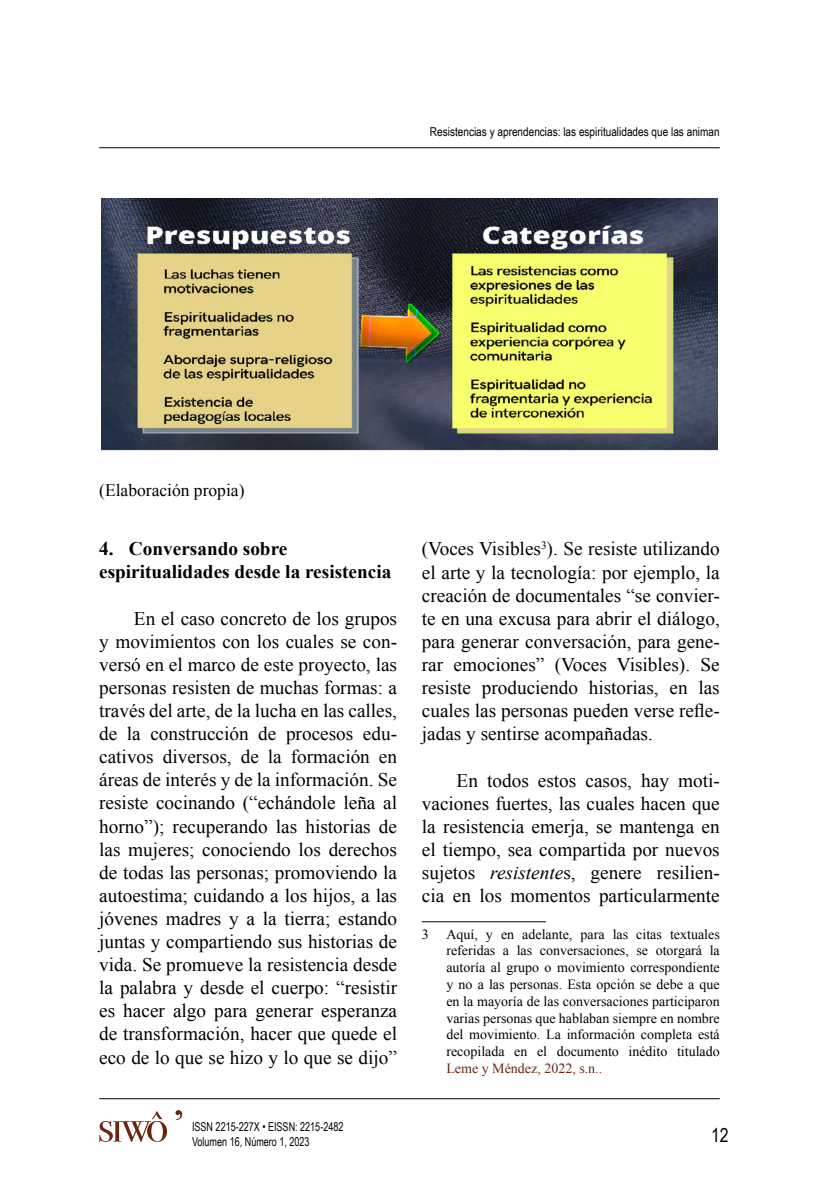
<style>
.page{position:relative;width:819px;height:1197px;background:#fff}
.page>*{position:absolute;margin:0;border:0;box-sizing:border-box;transform-origin:0 0}
.t1{font:19.25px/23.1px "Times New Roman";color:#000;text-align:justify}
.t2{font:700 19.25px/23.1px "Times New Roman";color:#000}
.t3{font:19.25px "Arial Narrow";color:#000}
.t4{font:17.5px "Times New Roman";color:#000}
.t5{font:14px/16.8px "Times New Roman";color:#000;text-align:justify}
.t6{font:14px "Times New Roman";color:#6b240f}
.t7{font:12.25px "Arial Narrow";color:#000}
.t8{font:12.25px/14.7px "Arial Narrow";color:#000;scale:.9 1}
.s1{font-style:italic}
</style>
<div class="page">
<hr style="left:99px;top:147px;width:621px;height:1px;background:#000">
<hr style="left:99px;top:1098px;width:621px;height:1px;background:#000">
<svg style="left:99px;top:1111px;width:68px;height:31px"></svg>
<svg style="left:175px;top:1110px;width:7px;height:10px"></svg>
<img style="left:102px;top:198px;width:615px;height:253px">
<hr style="left:422px;top:921px;width:124px;height:1px;background:#000">
<p class="t7" style="left:430px;top:123px;width:291px">Resistencias y aprendencias: las espiritualidades que las animan</p>
<p class="t4" style="left:99px;top:479px;width:147px">(Elaboración propia)</p>
<p class="t2" style="left:99px;top:537px;width:294px">4. Conversando sobre espiritualidades desde la resistencia</p>
<p class="t1" style="left:99px;top:606px;width:299px;text-indent:35px">En el caso concreto de los grupos y movimientos con los cuales se con&shy;versó en el marco de este proyecto, las personas resisten de muchas formas: a través del arte, de la lucha en las calles, de la construcción de procesos edu&shy;cativos diversos, de la formación en áreas de interés y de la información. Se resiste cocinando (“echándole leña al horno”); recuperando las historias de las mujeres; conociendo los derechos de todas las personas; promoviendo la autoestima; cuidando a los hijos, a las jóvenes madres y a la tierra; estando juntas y compartiendo sus historias de vida. Se promueve la resistencia desde la palabra y desde el cuerpo: “resistir es hacer algo para generar esperanza de transformación, hacer que quede el eco de lo que se hizo y lo que se dijo”</p>
<p class="t8" style="left:192px;top:1119px;width:170px">ISSN 2215-227X • EISSN: 2215-2482<br>Volumen 16, Número 1, 2023</p>
<p class="t1" style="left:422px;top:537px;width:299px">(Voces Visibles<sup>3</sup>). Se resiste utilizando el arte y la tecnología: por ejemplo, la creación de documentales “se convier&shy;te en una excusa para abrir el diálogo, para generar conversación, para gene&shy;rar emociones” (Voces Visibles). Se resiste produciendo historias, en las cuales las personas pueden verse refle&shy;jadas y sentirse acompañadas.</p>
<p class="t1" style="left:422px;top:768px;width:299px;text-indent:35px">En todos estos casos, hay moti&shy;vaciones fuertes, las cuales hacen que la resistencia emerja, se mantenga en el tiempo, sea compartida por nuevos sujetos <span class="s1">resistente</span>s, genere resilien&shy;cia en los momentos particularmente</p>
<p class="t5" style="left:422px;top:925px;width:8px">3</p>
<p class="t5" style="left:446px;top:925px;width:275px">Aquí, y en adelante, para las citas textuales referidas a las conversaciones, se otorgará la autoría al grupo o movimiento correspondiente y no a las personas. Esta opción se debe a que en la mayoría de las conversaciones participaron varias personas que hablaban siempre en nombre del movimiento. La información completa está recopilada en el documento inédito titulado</p>
<p class="t6" style="left:446px;top:1059px;width:157px">Leme y Méndez, 2022, s.n..</p>
<p class="t3" style="left:711px;top:1121px;width:19px">12</p>
</div>
